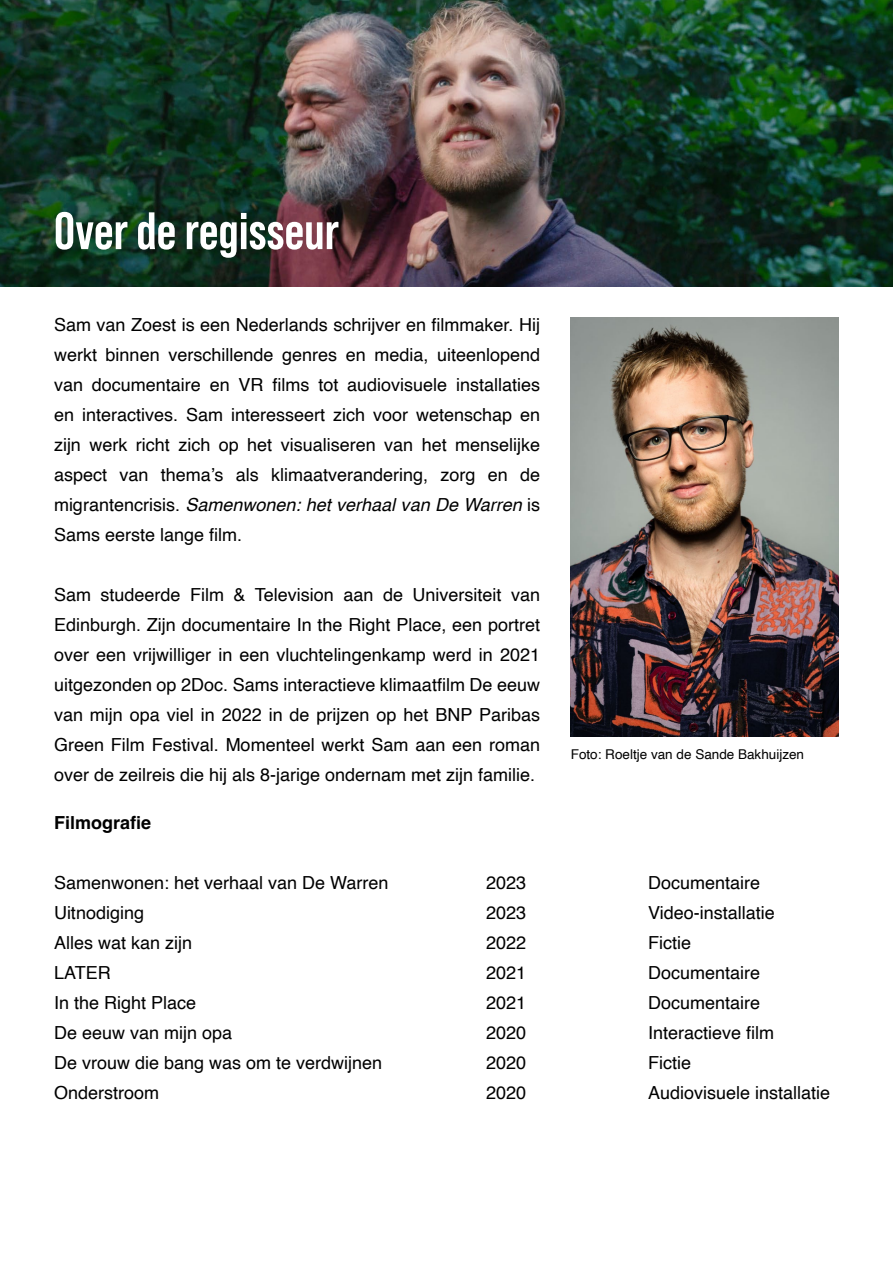
<style>
.page{position:relative;width:893px;height:1263px;background:#fff}
.page>*{position:absolute;margin:0;border:0;box-sizing:border-box;transform-origin:0 0}
.t1{font:700 52.5px "Bebas Neue Pro";color:#fff}
.t2{font:18px/30px "Helvetica";color:#000;text-align:justify}
.t3{font:700 18px "Helvetica";color:#000}
.t4{font:13.5px "Helvetica";color:#000}
.s1{font-style:italic}
</style>
<div class="page">
<img style="left:0;top:0;width:893px;height:287px">
<img style="left:571px;top:317px;width:268px;height:419px">
<h1 class="t1" style="left:54px;top:201px;width:286px">Over de regisseur</h1>
<p class="t2" style="left:54px;top:310px;width:488px">Sam van Zoest is een Nederlands schrijver en filmmaker. Hij werkt binnen verschillende genres en media, uiteenlopend van documentaire en VR films tot audiovisuele installaties en interactives. Sam interesseert zich voor wetenschap en zijn werk richt zich op het visualiseren van het menselijke aspect van thema’s als klimaatverandering, zorg en de migrantencrisis. <span class="s1">Samenwonen: het verhaal van De Warren</span> is Sams eerste lange film.</p>
<p class="t2" style="left:54px;top:580px;width:488px">Sam studeerde Film &amp; Television aan de Universiteit van Edinburgh. Zijn documentaire In the Right Place, een portret over een vrijwilliger in een vluchtelingenkamp werd in 2021 uitgezonden op 2Doc. Sams interactieve klimaatfilm De eeuw van mijn opa viel in 2022 in de prijzen op het BNP Paribas Green Film Festival. Momenteel werkt Sam aan een roman over de zeilreis die hij als 8-jarige ondernam met zijn familie.</p>
<p class="t3" style="left:54px;top:812px;width:99px">Filmografie</p>
<p class="t4" style="left:571px;top:744px;width:235px">Foto: Roeltje van de Sande Bakhuijzen</p>
<p class="t2" style="left:54px;top:868px;width:336px">Samenwonen: het verhaal van De Warren</p>
<p class="t2" style="left:486px;top:868px;width:42px">2023</p>
<p class="t2" style="left:648px;top:868px;width:114px">Documentaire</p>
<p class="t2" style="left:54px;top:898px;width:92px">Uitnodiging</p>
<p class="t2" style="left:486px;top:898px;width:42px">2023</p>
<p class="t2" style="left:648px;top:898px;width:128px">Video-installatie</p>
<p class="t2" style="left:54px;top:928px;width:140px">Alles wat kan zijn</p>
<p class="t2" style="left:486px;top:928px;width:42px">2022</p>
<p class="t2" style="left:648px;top:928px;width:45px">Fictie</p>
<p class="t2" style="left:54px;top:958px;width:58px">LATER</p>
<p class="t2" style="left:486px;top:958px;width:42px">2021</p>
<p class="t2" style="left:648px;top:958px;width:114px">Documentaire</p>
<p class="t2" style="left:54px;top:988px;width:144px">In the Right Place</p>
<p class="t2" style="left:486px;top:988px;width:42px">2021</p>
<p class="t2" style="left:648px;top:988px;width:114px">Documentaire</p>
<p class="t2" style="left:54px;top:1018px;width:180px">De eeuw van mijn opa</p>
<p class="t2" style="left:486px;top:1018px;width:42px">2020</p>
<p class="t2" style="left:648px;top:1018px;width:128px">Interactieve film</p>
<p class="t2" style="left:54px;top:1048px;width:330px">De vrouw die bang was om te verdwijnen</p>
<p class="t2" style="left:486px;top:1048px;width:42px">2020</p>
<p class="t2" style="left:648px;top:1048px;width:45px">Fictie</p>
<p class="t2" style="left:54px;top:1078px;width:107px">Onderstroom</p>
<p class="t2" style="left:486px;top:1078px;width:42px">2020</p>
<p class="t2" style="left:648px;top:1078px;width:184px">Audiovisuele installatie</p>
</div>
